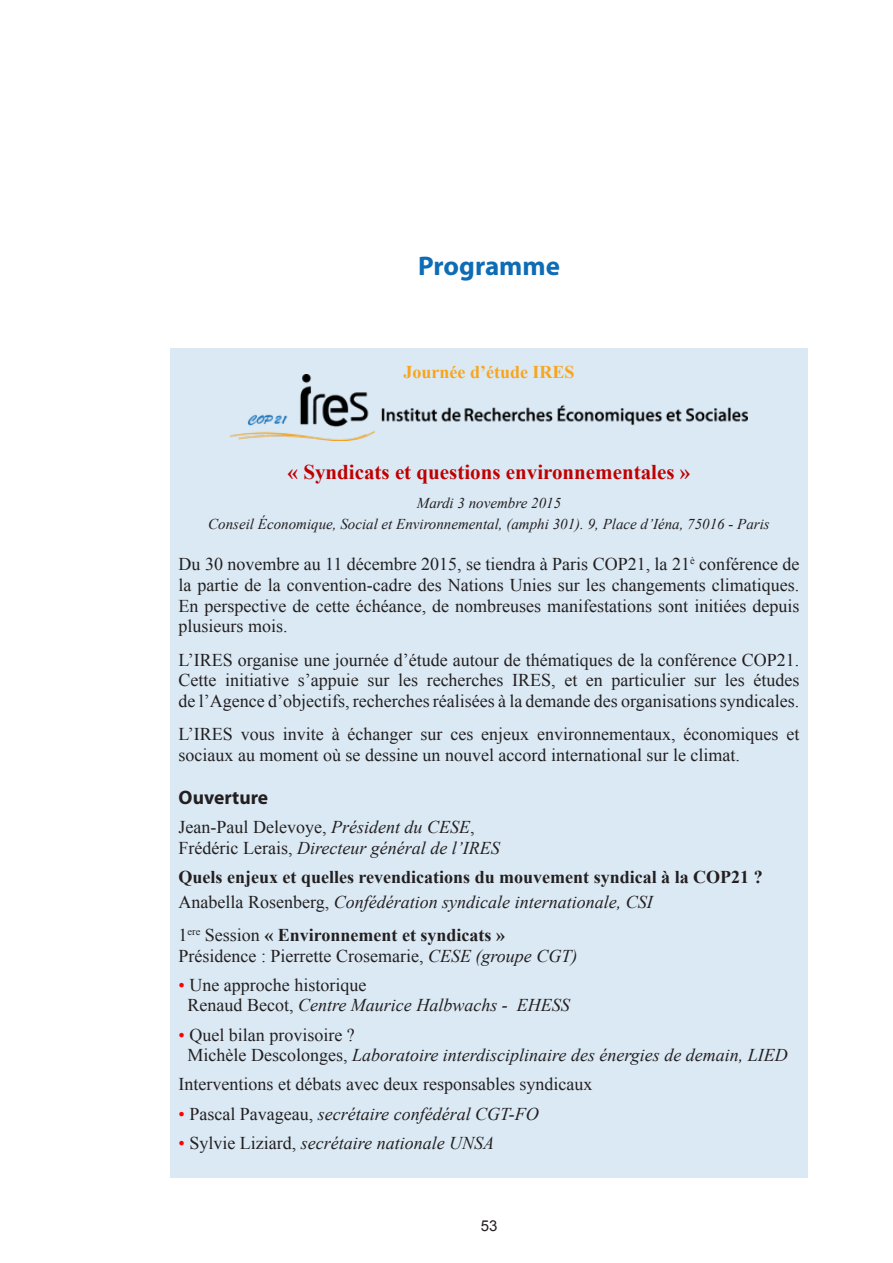
<style>
.page{position:relative;width:893px;height:1263px;background:#fff}
.page>*{position:absolute;margin:0;border:0;box-sizing:border-box;transform-origin:0 0}
.PREMIERE_TITRE{font:700 27px "Myriad Pro";color:#0d6cb6}
.t1{font:700 21px "Times New Roman";color:#c00000}
.PREMIERE_SOUS_TITRE{font:700 19.5px "Myriad Pro";color:#231f20}
.t2{font:18px/20.7px "Times New Roman";color:#231f20}
.t3{font:italic 18px/20.7px "Times New Roman";color:#231f20}
.t4{font:700 18px "Times New Roman";color:#231f20}
.t5{font:700 18px "Times New Roman";color:#f9a51b}
.t6{font:italic 15px/20.7px "Times New Roman";color:#231f20;text-align:center}
.t7{font:15px "Arial";color:#231f20}
.s1{font-style:normal}
.s2{font-weight:700}
.s3{font-style:italic}
.s4{color:#f00}
.s5{font-style:normal;color:#f00}
</style>
<div class="page">
<div style="left:170px;top:349px;width:638px;height:829px;background:#dae9f4"></div>
<img style="left:230px;top:374px;width:518px;height:67px">
<p class="PREMIERE_TITRE" style="left:418px;top:249px;width:143px">Programme</p>
<p class="t5" style="left:403px;top:360px;width:172px">Journée d’étude IRES</p>
<p class="t1" style="left:288px;top:458px;width:404px">« Syndicats et questions environnementales »</p>
<p class="t6" style="left:208px;top:493px;width:563px">Mardi 3 novembre 2015<br>Conseil Économique, Social et Environnemental, (amphi 301). 9, Place d’Iéna, 75016 - Paris</p>
<p class="t2" style="left:179px;top:554px;width:622px;text-align:justify">Du 30 novembre au 11 décembre 2015, se tiendra à Paris COP21, la 21<sup>è</sup> conférence de la partie de la convention-cadre des Nations Unies sur les changements climatiques.<br>En perspective de cette échéance, de nombreuses manifestations sont initiées depuis plusieurs mois.</p>
<p class="t2" style="left:179px;top:649px;width:622px;text-align:justify">L’IRES organise une journée d’étude autour de thématiques de la conférence COP21.<br>Cette initiative s’appuie sur les recherches IRES, et en particulier sur les études de l’Agence d’objectifs, recherches réalisées à la demande des organisations syndicales.</p>
<p class="t2" style="left:179px;top:724px;width:622px">L’IRES vous invite à échanger sur ces enjeux environnementaux, économiques et sociaux au moment où se dessine un nouvel accord international sur le climat.</p>
<p class="PREMIERE_SOUS_TITRE" style="left:179px;top:784px;width:91px">Ouverture</p>
<p class="t3" style="left:179px;top:816px;width:323px"><span class="s1">Jean-Paul Delevoye,</span> Président du CESE<span class="s1">,<br>Frédéric Lerais,</span> Directeur général de l’IRES</p>
<p class="t4" style="left:179px;top:864px;width:586px">Quels enjeux et quelles revendications du mouvement syndical à la COP21 ?</p>
<p class="t3" style="left:179px;top:891px;width:476px"><span class="s1">Anabella Rosenberg,</span> Confédération syndicale internationale, CSI</p>
<p class="t2" style="left:179px;top:924px;width:400px">1<sup>ere</sup> Session <span class="s2">« Environnement et syndicats »<br></span>Présidence : Pierrette Crosemarie, <span class="s3">CESE (groupe CGT)</span></p>
<p class="t2" style="left:188px;top:974px;width:384px;text-indent:-9px"><span class="s4">•</span> Une approche historique<br>Renaud Becot, <span class="s3">Centre Maurice Halbwachs - EHESS</span></p>
<p class="t3" style="left:188px;top:1024px;width:602px;text-indent:-9px"><span class="s5">•</span> <span class="s1">Quel bilan provisoire ?<br>Michèle Descolonges,</span> Laboratoire interdisciplinaire des énergies de demain, LIED</p>
<p class="t2" style="left:179px;top:1074px;width:415px">Interventions et débats avec deux responsables syndicaux</p>
<p class="t3" style="left:179px;top:1103px;width:362px"><span class="s5">•</span> <span class="s1">Pascal Pavageau,</span> secrétaire confédéral CGT-FO</p>
<p class="t3" style="left:179px;top:1132px;width:317px"><span class="s5">•</span> <span class="s1">Sylvie Liziard,</span> secrétaire nationale UNSA</p>
<p class="t7" style="left:481px;top:1216px;width:18px">53</p>
</div>
